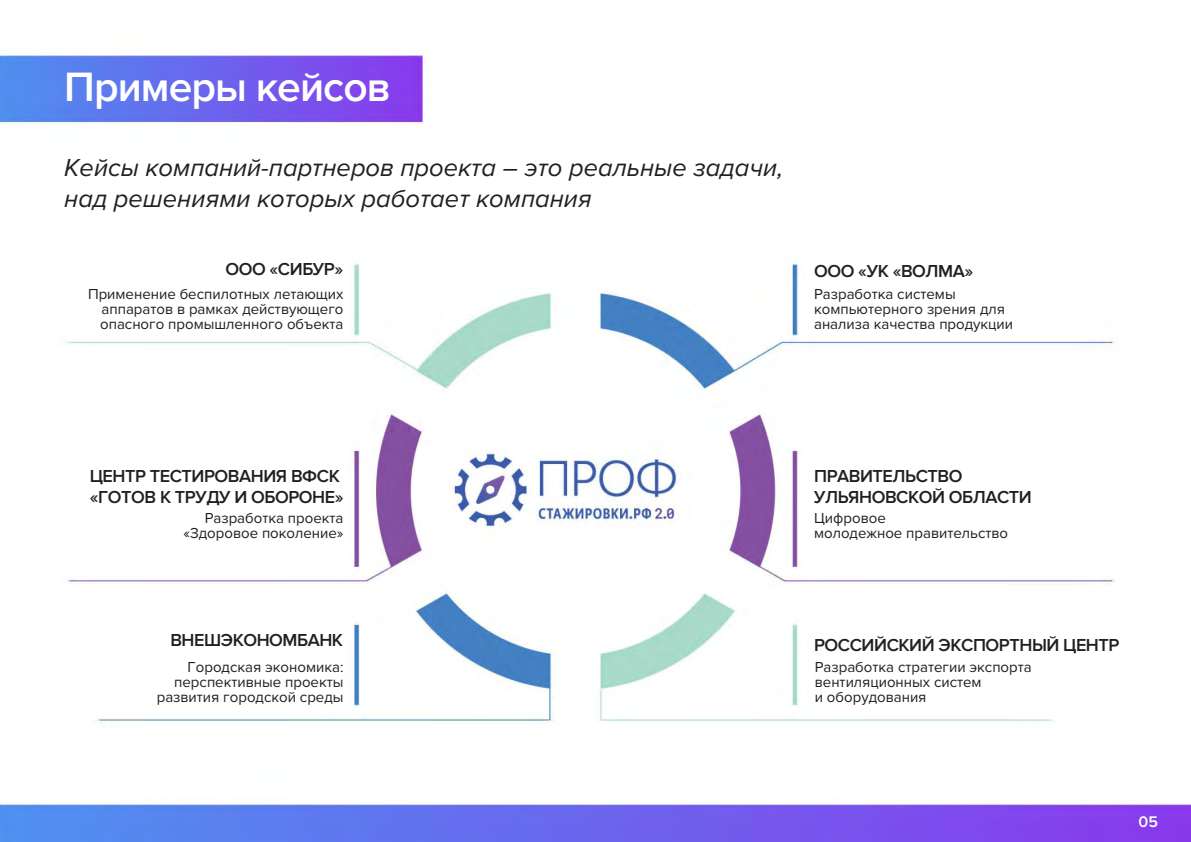
<style>
.page{position:relative;width:1191px;height:842px;background:#fff}
.page>*{position:absolute;margin:0;border:0;box-sizing:border-box;transform-origin:0 0}
.t1{font:600 42.5px "Proxima Nova";letter-spacing:-.025em;color:#fff}
.t2{font:italic 25.5px/30.6px "Proxima Nova";color:#231f20}
.t3{font:600 18px/21.6px "Proxima Nova";letter-spacing:-.025em;color:#231f20}
.t4{font:600 16px "Proxima Nova";color:#fff}
.t5{font:15px/15px "Proxima Nova";color:#231f20}
</style>
<div class="page">
<img style="left:0;top:54px;width:1191px;height:788px">
<h1 class="t1" style="left:64px;top:62px;width:328px">Примеры кейсов</h1>
<h2 class="t2" style="left:64px;top:151px;width:720px">Кейсы компаний-партнеров проекта – это реальные задачи, над решениями которых работает компания</h2>
<p class="t3" style="left:225px;top:259px;width:119px">ООО «СИБУР»</p>
<p class="t5" style="left:100px;top:286px;width:245px;text-align:justify;text-indent:-12px">Применение беспилотных летающих аппаратов в рамках действующего опасного промышленного объекта</p>
<p class="t3" style="left:814px;top:260px;width:161px">ООО «УК «ВОЛМА»</p>
<p class="t5" style="left:814px;top:286px;width:200px">Разработка системы компьютерного зрения для анализа качества продукции</p>
<p class="t3" style="left:90px;top:465px;width:255px">ЦЕНТР ТЕСТИРОВАНИЯ ВФСК «ГОТОВ К ТРУДУ И ОБОРОНЕ»</p>
<p class="t3" style="left:814px;top:465px;width:219px">ПРАВИТЕЛЬСТВО<br>УЛЬЯНОВСКОЙ ОБЛАСТИ</p>
<p class="t5" style="left:183px;top:509px;width:161px;text-align:right">Разработка проекта «Здоровое поколение»</p>
<p class="t5" style="left:814px;top:509px;width:196px">Цифровое<br>молодежное правительство</p>
<p class="t3" style="left:170px;top:629px;width:174px">ВНЕШЭКОНОМБАНК</p>
<p class="t3" style="left:814px;top:634px;width:307px">РОССИЙСКИЙ ЭКСПОРТНЫЙ ЦЕНТР</p>
<p class="t5" style="left:157px;top:659px;width:188px;text-align:right">Городская экономика: перспективные проекты развития городской среды</p>
<p class="t5" style="left:815px;top:659px;width:218px">Разработка стратегии экспорта вентиляционных систем<br>и оборудования</p>
<p class="t4" style="left:1138px;top:812px;width:21px">05</p>
</div>
